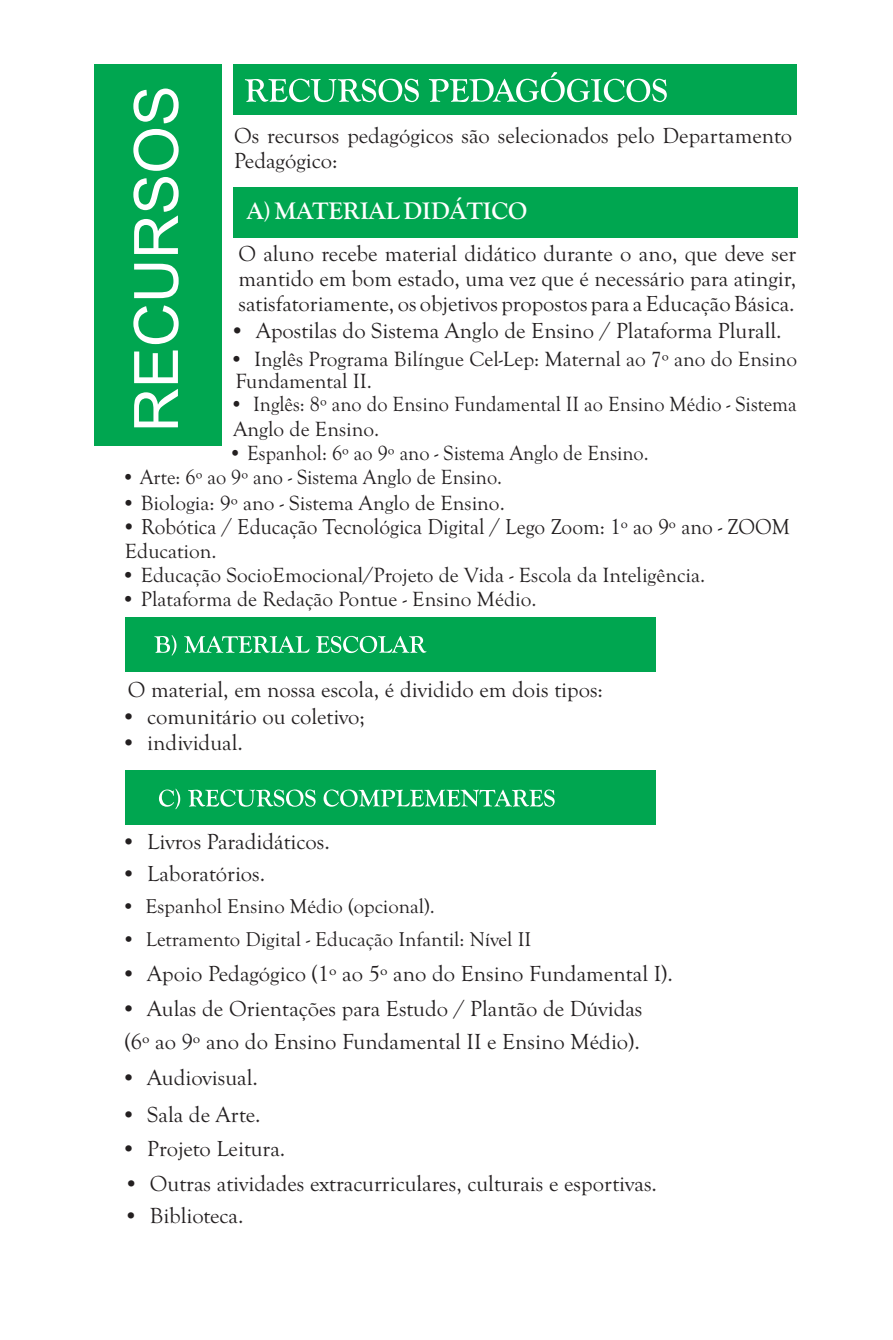
<style>
.page{position:relative;width:893px;height:1340px;background:#fff}
.page>*{position:absolute;margin:0;border:0;box-sizing:border-box;transform-origin:0 0}
.t1{font:61.2px "Arial";color:#fff}
.t2{font:700 24.75px "Goudy Old Style T";color:#fff}
.t3{font:22.5px/25px "Goudy Old Style T";color:#231f20}
.t4{font:22.28px "Goudy Old Style T";color:#231f20;scale:.95 1}
.t5{font:21.15px "Goudy Old Style T";color:#231f20}
.t6{font:21.15px/24.8px "Goudy Old Style T";color:#231f20;scale:.95 1}
.t7{font:20.7px "Goudy Old Style T";color:#231f20}
</style>
<div class="page">
<div style="left:233px;top:64px;width:563px;height:51px;background:#00a650"></div>
<div style="left:233px;top:187px;width:564px;height:50px;background:#00a650"></div>
<svg style="left:245px;top:72px;width:422px;height:30px"></svg>
<div style="left:94px;top:64px;width:127px;height:382px;background:#00a650"></div>
<div style="left:125px;top:617px;width:531px;height:55px;background:#00a650"></div>
<svg style="left:154px;top:635px;width:272px;height:20px"></svg>
<div style="left:125px;top:770px;width:531px;height:54px;background:#00a650"></div>
<svg style="left:159px;top:788px;width:396px;height:21px"></svg>
<h1 class="t1" style="left:133px;top:432px;width:348px;rotate:-90deg">RECURSOS</h1>
<p class="t3" style="left:234px;top:123px;width:560px">Os recursos pedagógicos são selecionados pelo Departamento<br>Pedagógico:</p>
<p class="t2" style="left:247px;top:197px;width:282px">A) MATERIAL DIDÁTICO</p>
<p class="t3" style="left:238px;top:241px;width:559px;text-align:justify">O aluno recebe material didático durante o ano, que deve ser mantido em bom estado, uma vez que é necessário para atingir, satisfatoriamente, os objetivos propostos para a Educação Básica.</p>
<p class="t3" style="left:230px;top:318px;width:553px">• Apostilas do Sistema Anglo de Ensino / Plataforma Plurall.</p>
<p class="t5" style="left:235px;top:369px;width:138px">Fundamental II.</p>
<p class="t6" style="left:230px;top:391px;width:598px">• Inglês: 8º ano do Ensino Fundamental II ao Ensino Médio - Sistema<br>Anglo de Ensino.</p>
<p class="t6" style="left:229px;top:440px;width:444px">• Espanhol: 6º ao 9º ano - Sistema Anglo de Ensino.</p>
<p class="t6" style="left:122px;top:465px;width:402px">• Arte: 6º ao 9º ano - Sistema Anglo de Ensino.</p>
<p class="t5" style="left:121px;top:491px;width:385px">• Biologia: 9º ano - Sistema Anglo de Ensino.</p>
<p class="t4" style="left:122px;top:513px;width:705px">• Robótica / Educação Tecnológica Digital / Lego Zoom: 1º ao 9º ano - ZOOM</p>
<p class="t5" style="left:125px;top:539px;width:93px">Education.</p>
<p class="t5" style="left:121px;top:562px;width:586px">• Educação SocioEmocional/Projeto de Vida - Escola da Inteligência.</p>
<p class="t5" style="left:121px;top:587px;width:417px">• Plataforma de Redação Pontue - Ensino Médio.</p>
<p class="t5" style="left:229px;top:347px;width:569px">• Inglês Programa Bilíngue Cel-Lep: Maternal ao 7º ano do Ensino</p>
<p class="t3" style="left:128px;top:676px;width:477px">O material, em nossa escola, é dividido em dois tipos:</p>
<p class="t3" style="left:121px;top:704px;width:245px">• comunitário ou coletivo;</p>
<p class="t3" style="left:121px;top:730px;width:123px">• individual.</p>
<p class="t3" style="left:121px;top:829px;width:210px">• Livros Paradidáticos.</p>
<p class="t3" style="left:121px;top:861px;width:146px">• Laboratórios.</p>
<p class="t7" style="left:121px;top:894px;width:315px">• Espanhol Ensino Médio (opcional).</p>
<p class="t7" style="left:122px;top:927px;width:411px">• Letramento Digital - Educação Infantil: Nível II</p>
<p class="t3" style="left:121px;top:961px;width:553px">• Apoio Pedagógico (1º ao 5º ano do Ensino Fundamental I).</p>
<p class="t3" style="left:121px;top:996px;width:523px">• Aulas de Orientações para Estudo / Plantão de Dúvidas</p>
<p class="t3" style="left:125px;top:1029px;width:517px">(6º ao 9º ano do Ensino Fundamental II e Ensino Médio).</p>
<p class="t3" style="left:121px;top:1065px;width:138px">• Audiovisual.</p>
<p class="t3" style="left:121px;top:1101px;width:141px">• Sala de Arte.</p>
<p class="t3" style="left:121px;top:1136px;width:166px">• Projeto Leitura.</p>
<p class="t3" style="left:124px;top:1171px;width:535px">• Outras atividades extracurriculares, culturais e esportivas.</p>
<p class="t3" style="left:124px;top:1202px;width:121px">• Biblioteca.</p>
</div>
